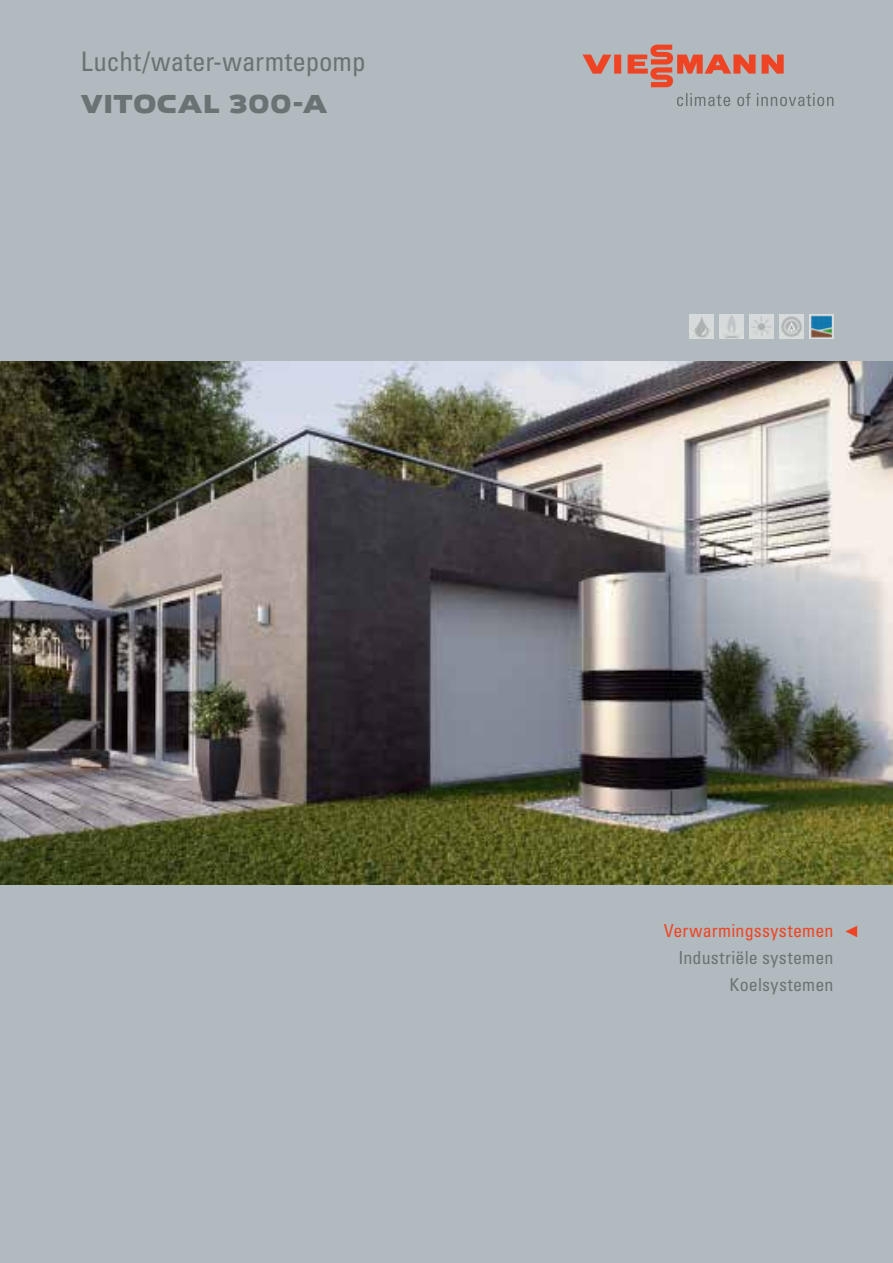
<style>
.page{position:relative;width:893px;height:1263px;background:#b1babf}
.page>*{position:absolute;margin:0;border:0;box-sizing:border-box;transform-origin:0 0}
.t1{font:condensed 27px "Univers LT Std";color:#6a7374}
.t2{font:27px "VIESSMANN Normal";letter-spacing:-.01em;color:#6a7374}
.t3{font:condensed 18px/27px "Univers LT Std";letter-spacing:.01em;color:#6a7374;text-align:right}
.t4{font:condensed 18px "Univers LT Std";letter-spacing:.01em;color:#ef4423}
</style>
<div class="page">
<img style="left:0;top:361px;width:893px;height:523px">
<img style="left:809px;top:315px;width:24px;height:24px">
<img style="left:750px;top:315px;width:24px;height:24px">
<img style="left:779px;top:315px;width:24px;height:24px">
<img style="left:720px;top:315px;width:24px;height:24px">
<img style="left:690px;top:315px;width:24px;height:24px">
<svg style="left:583px;top:45px;width:250px;height:61px"></svg>
<svg style="left:845px;top:926px;width:12px;height:11px"></svg>
<h1 class="t1" style="left:81px;top:44px;width:286px">Lucht/water-warmtepomp</h1>
<h1 class="t2" style="left:81px;top:86px;width:248px">VITOCAL 300-A</h1>
<p class="t4" style="left:664px;top:920px;width:171px">Verwarmingssystemen</p>
<p class="t3" style="left:678px;top:944px;width:157px">Industriële systemen<br>Koelsystemen</p>
</div>
